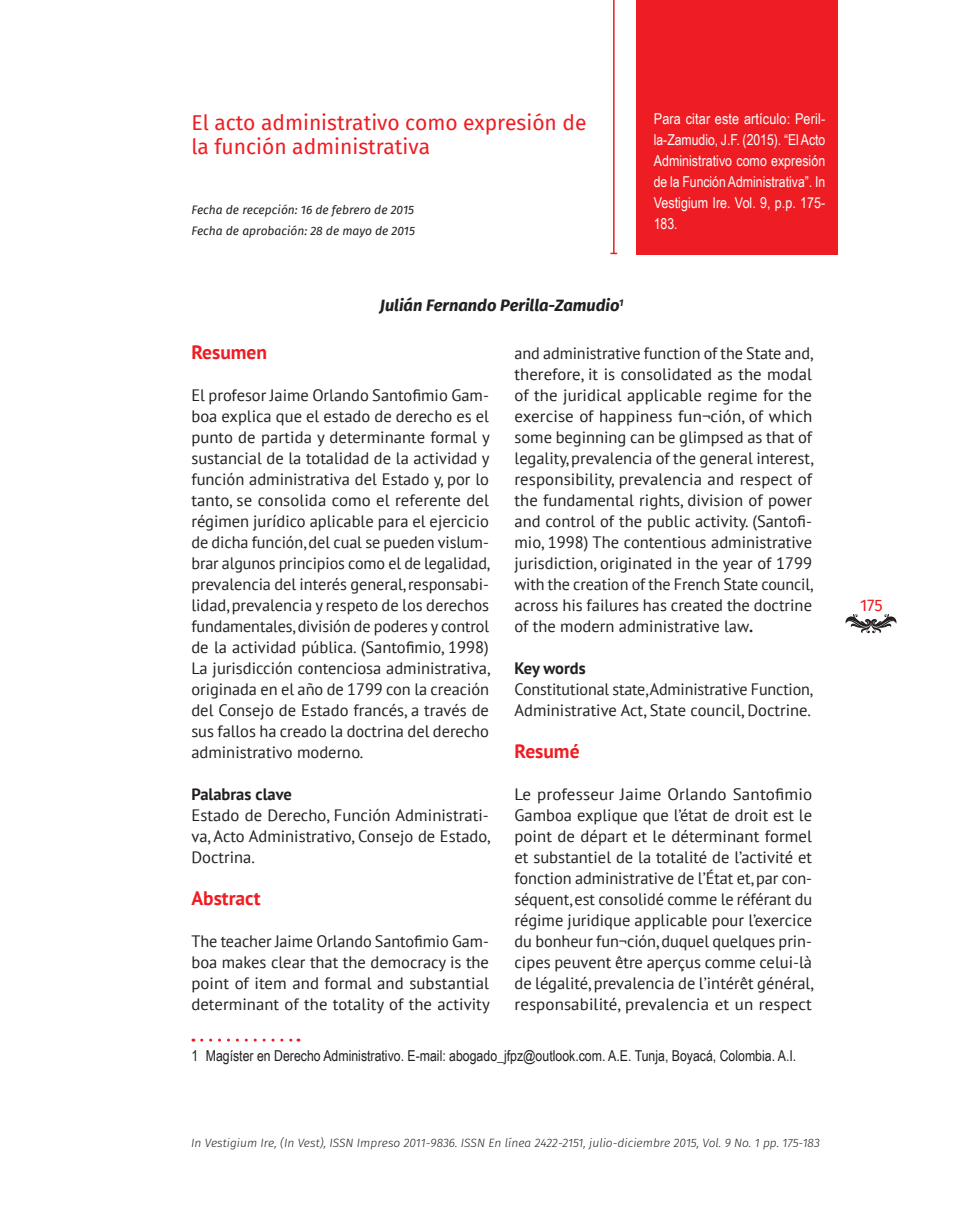
<style>
.page{position:relative;width:961px;height:1231px;background:#fff}
.page>*{position:absolute;margin:0;border:0;box-sizing:border-box;transform-origin:0 0}
.t1{font:21px/24px "Fira Sans";color:#ee1d23}
.t2{font:700 19.5px "PT Sans";color:#ee1d23}
.t3{font:16.5px/21px "PT Sans";color:#231f20;text-align:justify}
.t4{font:italic 700 16.5px "Fira Sans";color:#231f20}
.t5{font:700 16.5px "PT Sans";color:#231f20}
.t6{font:16.5px "Fira Sans";color:#ee1d23}
.t7{font:15px/21px "Arial Narrow";color:#fff;text-align:justify}
.t8{font:15px "Arial Narrow";color:#231f20}
.t9{font:italic 300 12px "Fira Sans";color:#231f20}
.t10{font:italic 12px/21px "Fira Sans";color:#231f20}
.s1{font-weight:700}
</style>
<div class="page">
<svg style="left:845px;top:614px;width:51px;height:19px"></svg>
<svg style="left:202px;top:1038px;width:97px;height:3px"></svg>
<div style="left:636px;top:0;width:202px;height:254px;background:#ee1d23"></div>
<hr style="left:613px;top:0;width:1px;height:253px;background:#ee1d23">
<p class="t1" style="left:191px;top:110px;width:397px">El acto administrativo como expresión de la función administrativa</p>
<p class="t10" style="left:191px;top:199px;width:225px">Fecha de recepción: 16 de febrero de 2015<br>Fecha de aprobación: 28 de mayo de 2015</p>
<p class="t4" style="left:380px;top:292px;width:245px">Julián Fernando Perilla-Zamudio<sup>1</sup></p>
<p class="t7" style="left:653px;top:108px;width:173px">Para citar este artículo: Peril&shy;la-Zamudio, J.F. (2015). “El Acto Administrativo como expresión de la Función Administrativa”. In Vestigium Ire. Vol. 9, p.p. 175- 183.</p>
<p class="t2" style="left:191px;top:339px;width:77px">Resumen</p>
<p class="t3" style="left:191px;top:384px;width:300px">El profesor Jaime Orlando Santofimio Gam&shy;boa explica que el estado de derecho es el punto de partida y determinante formal y sustancial de la totalidad de la actividad y función administrativa del Estado y, por lo tanto, se consolida como el referente del régimen jurídico aplicable para el ejercicio de dicha función, del cual se pueden vislum&shy;brar algunos principios como el de legalidad, prevalencia del interés general, responsabi&shy;lidad, prevalencia y respeto de los derechos fundamentales, división de poderes y control de la actividad pública. (Santofimio, 1998)<br>La jurisdicción contenciosa administrativa, originada en el año de 1799 con la creación del Consejo de Estado francés, a través de sus fallos ha creado la doctrina del derecho administrativo moderno.</p>
<p class="t5" style="left:191px;top:783px;width:102px">Palabras clave</p>
<p class="t3" style="left:191px;top:804px;width:300px">Estado de Derecho, Función Administrati&shy;va, Acto Administrativo, Consejo de Estado, Doctrina.</p>
<p class="t2" style="left:191px;top:885px;width:71px">Abstract</p>
<p class="t3" style="left:191px;top:930px;width:300px">The teacher Jaime Orlando Santofimio Gam&shy;boa makes clear that the democracy is the point of item and formal and substantial determinant of the totality of the activity</p>
<p class="t3" style="left:514px;top:342px;width:300px">and administrative function of the State and, therefore, it is consolidated as the modal of the juridical applicable regime for the exercise of happiness fun¬ción, of which some beginning can be glimpsed as that of legality, prevalencia of the general interest, responsibility, prevalencia and respect of the fundamental rights, division of power and control of the public activity. (Santofi&shy;mio, 1998) The contentious administrative jurisdiction, originated in the year of 1799 with the creation of the French State council, across his failures has created the doctrine of the modern administrative law<span class="s1">.</span></p>
<p class="t5" style="left:514px;top:657px;width:73px">Key words</p>
<p class="t3" style="left:514px;top:678px;width:300px">Constitutional state, Administrative Function,<br>Administrative Act, State council, Doctrine.</p>
<p class="t2" style="left:514px;top:738px;width:67px">Resumé</p>
<p class="t3" style="left:514px;top:783px;width:300px">Le professeur Jaime Orlando Santofimio Gamboa explique que l’état de droit est le point de départ et le déterminant formel et substantiel de la totalité de l’activité et fonction administrative de l’État et, par con&shy;séquent, est consolidé comme le référant du régime juridique applicable pour l’exercice du bonheur fun¬ción, duquel quelques prin&shy;cipes peuvent être aperçus comme celui-là de légalité, prevalencia de l’intérêt général, responsabilité, prevalencia et un respect</p>
<p class="t8" style="left:191px;top:1044px;width:606px">1 Magíster en Derecho Administrativo. E-mail: abogado_jfpz@outlook.com. A.E. Tunja, Boyacá, Colombia. A.I.</p>
<p class="t9" style="left:191px;top:1134px;width:630px">In Vestigium Ire, (In Vest), ISSN Impreso 2011-9836. ISSN En línea 2422-2151, julio-diciembre 2015, Vol. 9 No. 1 pp. 175-183</p>
<p class="t6" style="left:860px;top:593px;width:24px">175</p>
</div>
